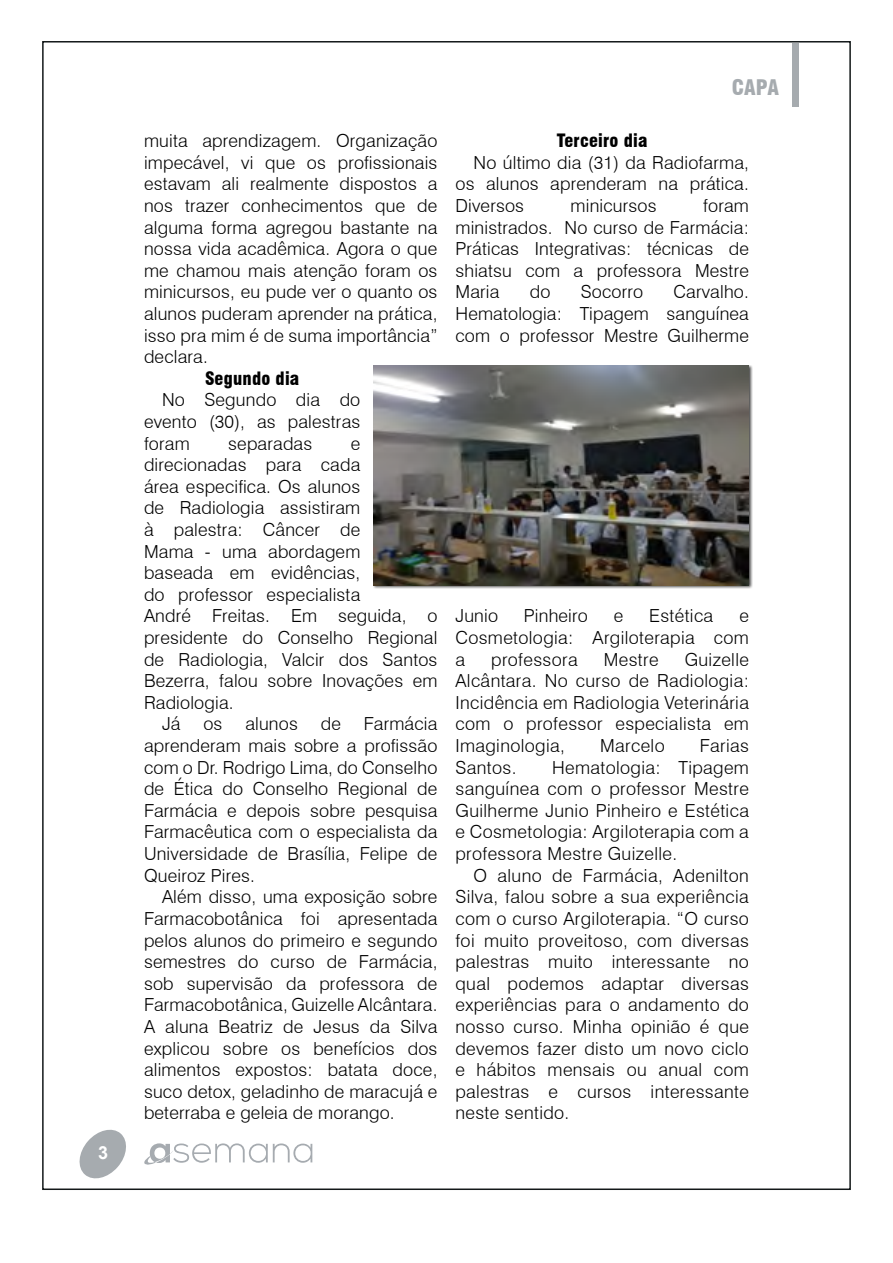
<style>
.page{position:relative;width:893px;height:1263px;background:#fff}
.page>*{position:absolute;margin:0;border:0;box-sizing:border-box;transform-origin:0 0}
.t1{font:900 condensed 21px "Swiss 721 BT";color:#a6abaf}
.t2{font:300 18px/21.6px "Swiss 721 BT";letter-spacing:.01em;color:#000;text-align:justify}
.t3{font:900 condensed 18px "Swiss 721 BT";letter-spacing:.01em;color:#000}
.t4{font:700 18px "Arial";color:#fff}
</style>
<div class="page">
<svg style="left:79px;top:1129px;width:47px;height:50px"></svg>
<svg style="left:144px;top:1143px;width:169px;height:22px"></svg>
<div style="left:792px;top:44px;width:7px;height:63px;background:#a6abaf"></div>
<div style="left:373px;top:365px;width:379px;height:224px;background:#000;opacity:.75"></div>
<img style="left:374px;top:366px;width:375px;height:219px">
<p class="t4" style="left:98px;top:1140px;width:12px">3</p>
<p class="t2" style="left:144px;top:130px;width:295px">muita aprendizagem. Organização impecável, vi que os profissionais estavam ali realmente dispostos a nos trazer conhecimentos que de alguma forma agregou bastante na nossa vida acadêmica. Agora o que me chamou mais atenção foram os minicursos, eu pude ver o quanto os alunos puderam aprender na prática, isso pra mim é de suma importância” declara.</p>
<p class="t3" style="left:205px;top:367px;width:96px">Segundo dia</p>
<p class="t2" style="left:144px;top:389px;width:218px;text-indent:18px">No Segundo dia do evento (30), as palestras foram</p>
<p class="t2" style="left:228px;top:432px;width:86px">separadas</p>
<p class="t2" style="left:351px;top:432px;width:11px">e</p>
<p class="t2" style="left:144px;top:454px;width:218px">direcionadas para cada</p>
<p class="t2" style="left:144px;top:475px;width:218px">área especifica. Os alunos</p>
<p class="t2" style="left:144px;top:497px;width:218px">de Radiologia assistiram</p>
<p class="t2" style="left:144px;top:519px;width:218px">à palestra: Câncer de</p>
<p class="t2" style="left:144px;top:540px;width:218px">Mama - uma abordagem</p>
<p class="t2" style="left:144px;top:562px;width:218px">baseada em evidências,</p>
<p class="t2" style="left:144px;top:583px;width:218px">do professor especialista</p>
<p class="t2" style="left:144px;top:605px;width:295px">André Freitas. Em seguida, o</p>
<p class="t2" style="left:144px;top:627px;width:295px">presidente do Conselho Regional</p>
<p class="t2" style="left:144px;top:648px;width:295px">de Radiologia, Valcir dos Santos</p>
<p class="t2" style="left:144px;top:670px;width:295px">Bezerra, falou sobre Inovações em</p>
<p class="t2" style="left:144px;top:691px;width:91px">Radiologia.</p>
<p class="t2" style="left:162px;top:713px;width:20px">Já</p>
<p class="t2" style="left:203px;top:713px;width:21px">os</p>
<p class="t2" style="left:245px;top:713px;width:54px">alunos</p>
<p class="t2" style="left:321px;top:713px;width:22px">de</p>
<p class="t2" style="left:144px;top:713px;width:295px;text-indent:220px">Farmácia aprenderam mais sobre a profissão com o Dr. Rodrigo Lima, do Conselho de Ética do Conselho Regional de Farmácia e depois sobre pesquisa Farmacêutica com o especialista da Universidade de Brasília, Felipe de Queiroz Pires.</p>
<p class="t2" style="left:144px;top:886px;width:295px;text-indent:18px">Além disso, uma exposição sobre Farmacobotânica foi apresentada pelos alunos do primeiro e segundo semestres do curso de Farmácia, sob supervisão da professora de Farmacobotânica, Guizelle Alcântara.<br>A aluna Beatriz de Jesus da Silva explicou sobre os benefícios dos alimentos expostos: batata doce, suco detox, geladinho de maracujá e beterraba e geleia de morango.</p>
<p class="t1" style="left:732px;top:75px;width:49px">CAPA</p>
<p class="t3" style="left:557px;top:130px;width:92px">Terceiro dia</p>
<p class="t2" style="left:455px;top:151px;width:295px;text-indent:18px">No último dia (31) da Radiofarma, os alunos aprenderam na prática.<br>Diversos</p>
<p class="t2" style="left:455px;top:195px;width:295px;text-indent:248px">foram ministrados. No curso de Farmácia:<br>Práticas Integrativas: técnicas de shiatsu com a professora Mestre Maria</p>
<p class="t2" style="left:571px;top:195px;width:88px">minicursos</p>
<p class="t2" style="left:455px;top:281px;width:295px;text-indent:218px">Carvalho.<br>Hematologia: Tipagem sanguínea com o professor Mestre Guilherme</p>
<p class="t2" style="left:530px;top:281px;width:22px">do</p>
<p class="t2" style="left:581px;top:281px;width:64px">Socorro</p>
<p class="t2" style="left:455px;top:605px;width:44px">Junio</p>
<p class="t2" style="left:524px;top:605px;width:66px">Pinheiro</p>
<p class="t2" style="left:614px;top:605px;width:11px">e</p>
<p class="t2" style="left:649px;top:605px;width:66px">Estética</p>
<p class="t2" style="left:455px;top:605px;width:295px;text-indent:284px">e Cosmetologia: Argiloterapia com a</p>
<p class="t2" style="left:455px;top:648px;width:295px;text-indent:229px">Guizelle Alcântara. No curso de Radiologia:<br>Incidência em Radiologia Veterinária com o professor especialista em Imaginologia,</p>
<p class="t2" style="left:491px;top:648px;width:88px">professora</p>
<p class="t2" style="left:604px;top:648px;width:56px">Mestre</p>
<p class="t2" style="left:600px;top:735px;width:66px">Marcelo</p>
<p class="t2" style="left:700px;top:735px;width:50px">Farias</p>
<p class="t2" style="left:455px;top:756px;width:62px">Santos.</p>
<p class="t2" style="left:455px;top:756px;width:295px;text-indent:97px">Hematologia: Tipagem sanguínea com o professor Mestre Guilherme Junio Pinheiro e Estética e Cosmetologia: Argiloterapia com a professora Mestre Guizelle.</p>
<p class="t2" style="left:455px;top:864px;width:295px;text-indent:18px">O aluno de Farmácia, Adenilton Silva, falou sobre a sua experiência com o curso Argiloterapia. “O curso foi muito proveitoso, com diversas palestras muito interessante no qual podemos adaptar diversas experiências para o andamento do nosso curso. Minha opinião é que devemos fazer disto um novo ciclo e hábitos mensais ou anual com palestras e cursos interessante neste sentido.</p>
</div>
